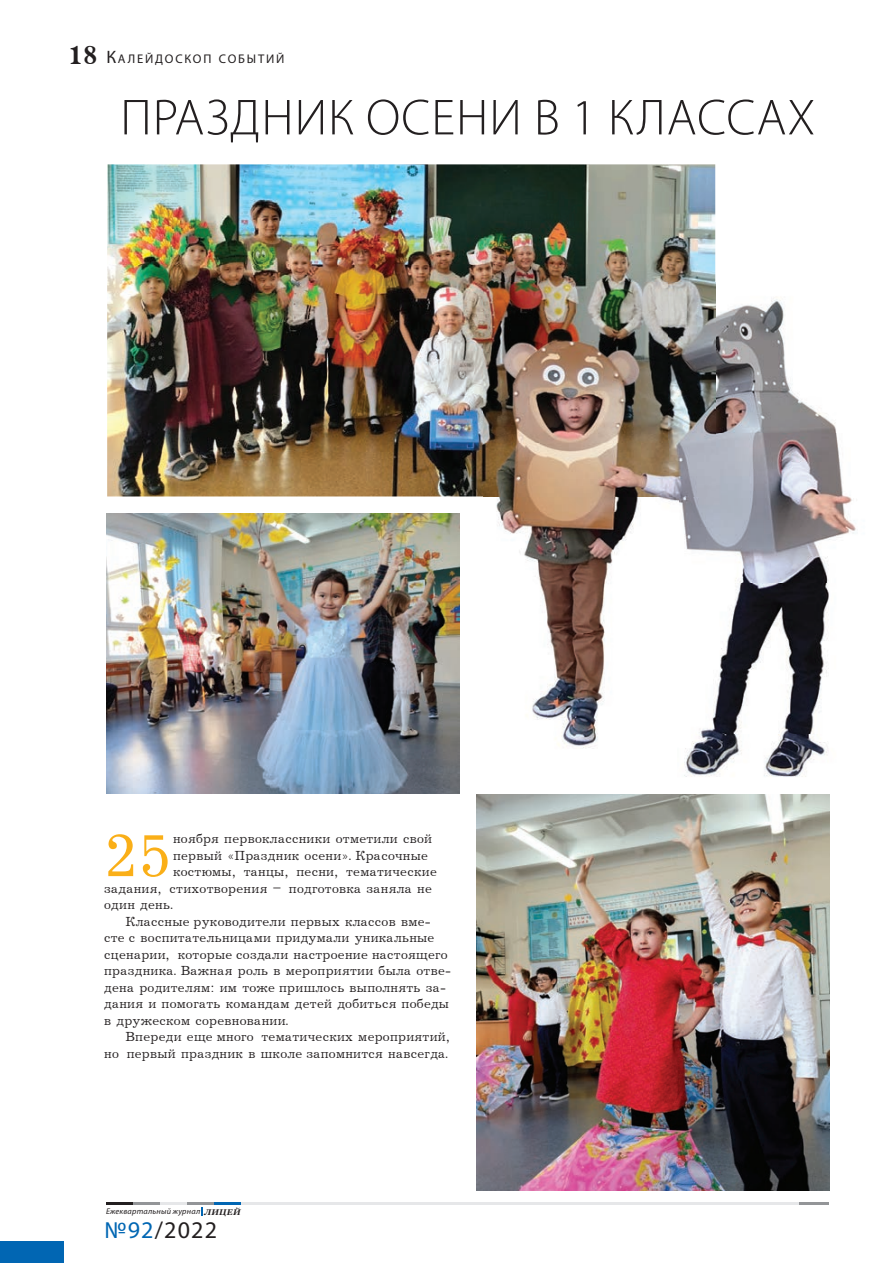
<style>
.page{position:relative;width:893px;height:1263px;background:#fff}
.page>*{position:absolute;margin:0;border:0;box-sizing:border-box;transform-origin:0 0}
.t1{font:63px "Journal";color:#faaf18}
.t2{font:300 51px "Myriad Pro";letter-spacing:.02em;color:#231f20}
.t3{font:700 27px "Journal";color:#231f20}
.t4{font:24px "Myriad Pro";letter-spacing:.05em;color:#231f20}
.t5{font:13.5px "Journal";letter-spacing:.02em;color:#231f20}
.t6{font:12.6px "Myriad Pro";letter-spacing:.145em;color:#231f20}
.t7{font:italic 8.25px "Myriad Pro";letter-spacing:.025em;color:#231f20}
.s1{font-size:18px}
.s2{font-family:"Georgia";font-weight:700}
.s3{color:#0166b3}
</style>
<div class="page">
<hr style="left:241px;top:1202px;width:558px;height:3px;background:#e6e7e9">
<hr style="left:106px;top:1202px;width:27px;height:3px;background:#231f20">
<hr style="left:214px;top:1202px;width:27px;height:3px;background:#0166b3">
<hr style="left:133px;top:1202px;width:27px;height:3px;background:#939598">
<hr style="left:160px;top:1202px;width:27px;height:3px;background:#e6e7e9">
<hr style="left:187px;top:1202px;width:27px;height:3px;background:#939598">
<hr style="left:799px;top:1202px;width:30px;height:3px;background:#939598">
<div style="left:0;top:1242px;width:64px;height:21px;background:#0166b3"></div>
<svg style="left:201px;top:1208px;width:2px;height:8px"></svg>
<img style="left:476px;top:795px;width:353px;height:396px">
<img style="left:107px;top:164px;width:608px;height:332px">
<img style="left:106px;top:514px;width:353px;height:280px">
<img style="left:715px;top:283px;width:121px;height:150px">
<img style="left:678px;top:433px;width:178px;height:344px">
<img style="left:483px;top:496px;width:195px;height:252px">
<img style="left:483px;top:283px;width:232px;height:213px">
<h3 class="t3" style="left:69px;top:40px;width:31px">18</h3>
<p class="t6" style="left:106px;top:51px;width:180px"><span class="s1">К</span>АЛЕЙДОСКОП СОБЫТИЙ</p>
<h2 class="t2" style="left:120px;top:89px;width:696px">ПРАЗДНИК ОСЕНИ В 1 КЛАССАХ</h2>
<h1 class="t1" style="left:104px;top:822px;width:69px">25</h1>
<p class="t5" style="left:173px;top:832px;width:261px">ноября первоклассники отметили свой</p>
<p class="t5" style="left:173px;top:848px;width:256px">первый «Праздник осени». Красочные</p>
<p class="t5" style="left:173px;top:865px;width:265px">костюмы, танцы, песни, тематические</p>
<p class="t5" style="left:104px;top:881px;width:329px">задания, стихотворения – подготовка заняла не</p>
<p class="t5" style="left:104px;top:897px;width:70px">один день.</p>
<p class="t5" style="left:125px;top:914px;width:307px">Классные руководители первых классов вме-</p>
<p class="t5" style="left:104px;top:930px;width:332px">сте с воспитательницами придумали уникальные</p>
<p class="t5" style="left:104px;top:947px;width:345px">сценарии, которые создали настроение настоящего</p>
<p class="t5" style="left:104px;top:963px;width:348px">праздника. Важная роль в мероприятии была отве-</p>
<p class="t5" style="left:104px;top:980px;width:343px">дена родителям: им тоже пришлось выполнять за-</p>
<p class="t5" style="left:104px;top:996px;width:346px">дания и помогать командам детей добиться победы</p>
<p class="t5" style="left:104px;top:1013px;width:186px">в дружеском соревновании.</p>
<p class="t5" style="left:125px;top:1029px;width:326px">Впереди еще много тематических мероприятий,</p>
<p class="t5" style="left:104px;top:1046px;width:345px">но первый праздник в школе запомнится навсегда.</p>
<p class="t7" style="left:106px;top:1206px;width:136px">Ежеквартальный журнал <span class="s2">ЛИЦЕЙ</span></p>
<h3 class="t4" style="left:105px;top:1215px;width:114px"><span class="s3">№92</span>/2022</h3>
</div>
